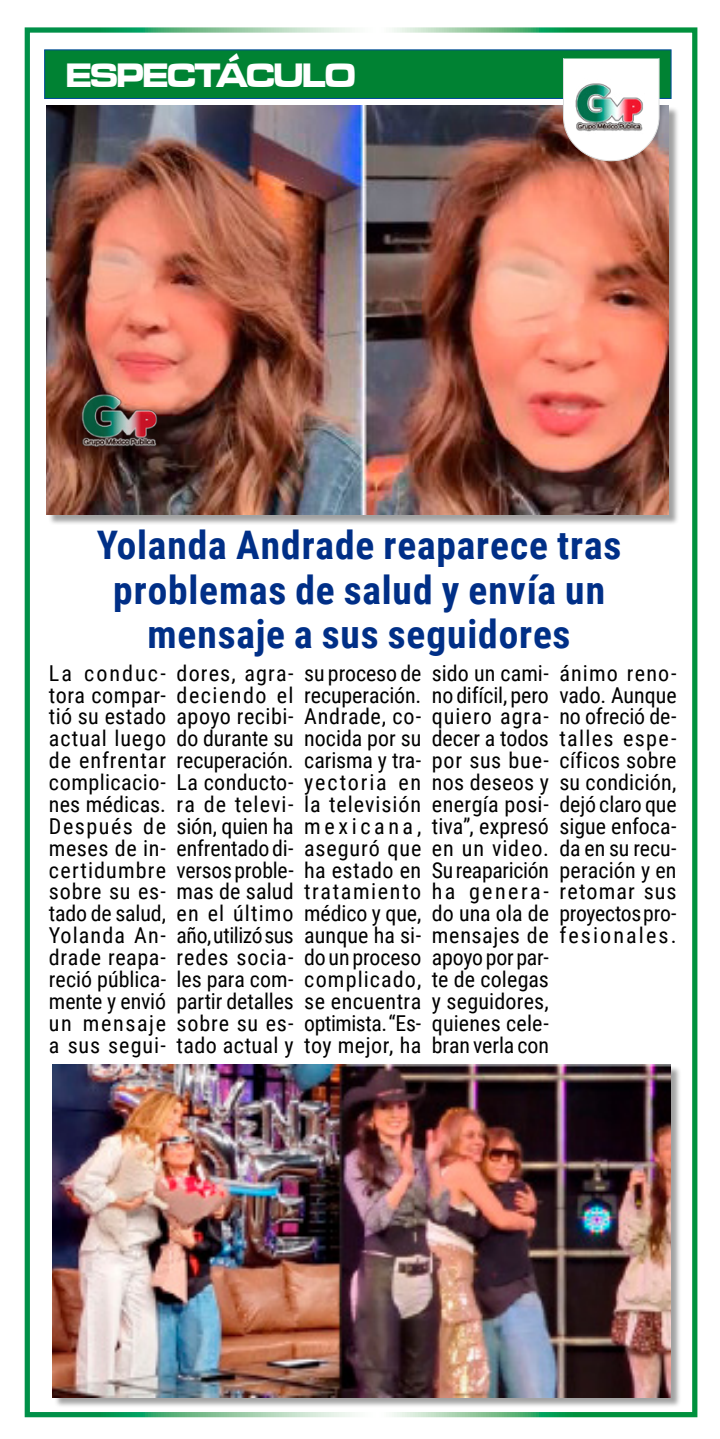
<style>
.page{position:relative;width:720px;height:1439px;background:#fff}
.page>*{position:absolute;margin:0;border:0;box-sizing:border-box;transform-origin:0 0}
.t1{font:700 39.38px/44.6px "Roboto Condensed";letter-spacing:.02em;color:#002f87;text-align:center}
.t2{font:35px "Microgramma D Bold Exte";letter-spacing:-.04em;color:#fff;scale:.9 1}
.t3{font:21.88px/21.9px "Roboto Condensed";letter-spacing:.01em;color:#000;text-align:justify}
</style>
<div class="page">
<div style="left:25px;top:27px;width:672px;height:1390px;border:5px solid #fff"></div>
<div style="left:48px;top:107px;width:631px;height:418px;background:#000;opacity:.37"></div>
<img style="left:47px;top:105px;width:621px;height:409px">
<div style="left:44px;top:49px;width:627px;height:50px;background:#008233;border:1px solid #00499a"></div>
<svg style="left:563px;top:58px;width:96px;height:103px"></svg>
<img style="left:67px;top:364px;width:109px;height:110px">
<div style="left:54px;top:1066px;width:627px;height:342px;background:#000;opacity:.37"></div>
<img style="left:53px;top:1064px;width:617px;height:333px">
<h2 class="t2" style="left:66px;top:52px;width:323px">ESPECTÁCULO</h2>
<h1 class="t1" style="left:97px;top:521px;width:525px">Yolanda Andrade reaparece tras problemas de salud y envía un mensaje a sus seguidores</h1>
<p class="t3" style="left:49px;top:661px;width:119px">La conduc&shy;tora compar&shy;tió su estado actual luego de enfrentar complicacio&shy;nes médicas.<br>Después de meses de in&shy;certidumbre sobre su es&shy;tado de salud, Yolanda An&shy;drade reapa&shy;reció pública&shy;mente y envió un mensaje a sus segui-</p>
<p class="t3" style="left:176px;top:661px;width:119px">dores, agra&shy;deciendo el apoyo recibi&shy;do durante su recuperación.<br>La conducto&shy;ra de televi&shy;sión, quien ha enfrentado di&shy;versos proble&shy;mas de salud en el último año, utilizó sus redes socia&shy;les para com&shy;partir detalles sobre su es&shy;tado actual y</p>
<p class="t3" style="left:304px;top:661px;width:119px">su proceso de recuperación.<br>Andrade, co&shy;nocida por su carisma y tra&shy;yectoria en la televisión mexicana, aseguró que ha estado en tratamiento médico y que, aunque ha si&shy;do un proceso complicado, se encuentra optimista. “Es&shy;toy mejor, ha</p>
<p class="t3" style="left:431px;top:661px;width:119px">sido un cami&shy;no difícil, pero quiero agra&shy;decer a todos por sus bue&shy;nos deseos y energía posi&shy;tiva”, expresó en un video.<br>Su reaparición ha genera&shy;do una ola de mensajes de apoyo por par&shy;te de colegas y seguidores, quienes cele&shy;bran verla con</p>
<p class="t3" style="left:559px;top:661px;width:119px">ánimo reno&shy;vado. Aunque no ofreció de&shy;talles espe&shy;cíficos sobre su condición, dejó claro que sigue enfoca&shy;da en su recu&shy;peración y en retomar sus proyectos pro&shy;fesionales.</p>
</div>
